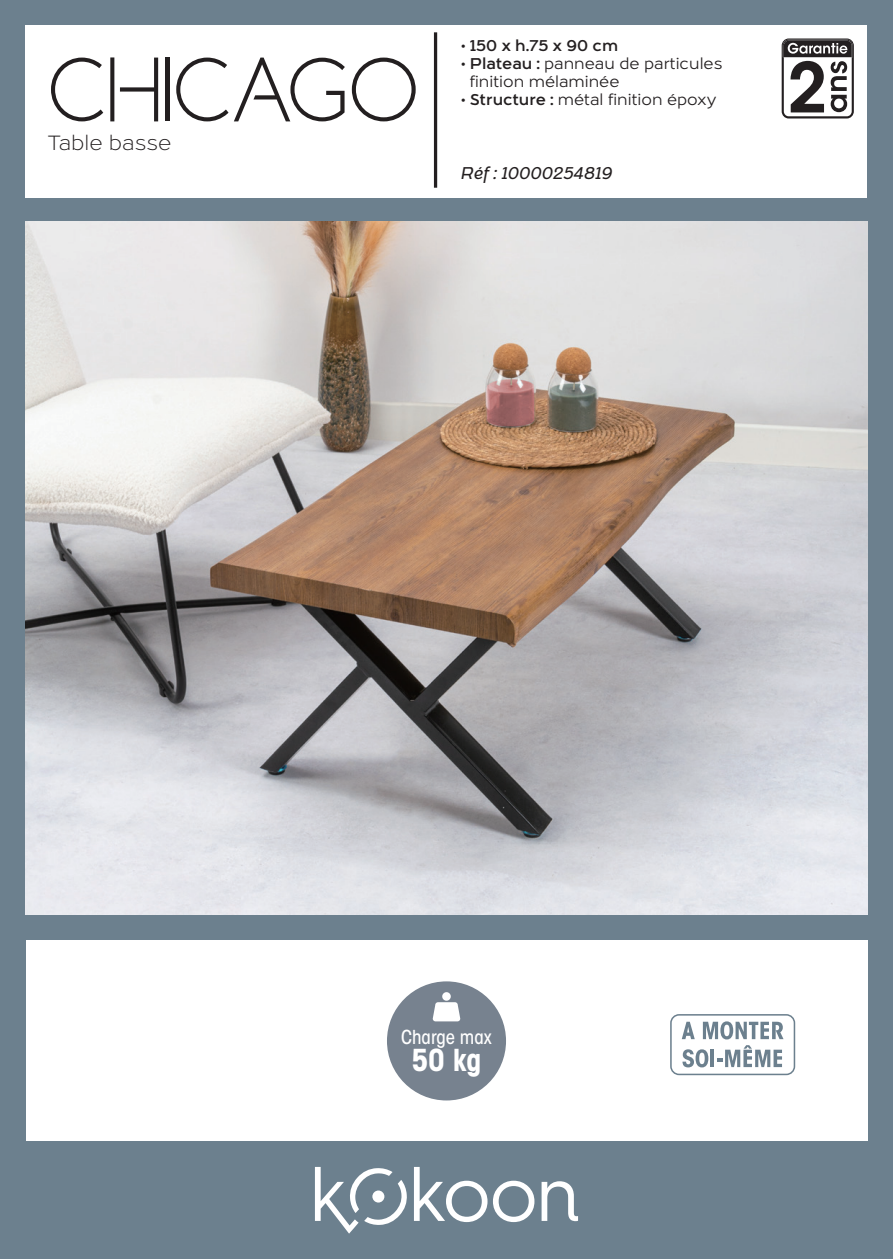
<style>
.page{position:relative;width:893px;height:1259px;background:#6c808e}
.page>*{position:absolute;margin:0;border:0;box-sizing:border-box;transform-origin:0 0}
.t1{font:87px "Basicaline";color:#231f20}
.t2{font:700 condensed 30px "ITC Avant Garde Std";color:#fff}
.t3{font:21.6px "Geo Deco";color:#231f20}
.t4{font:500 condensed 19.2px "ITC Avant Garde Std";color:#fff}
.t5{font:italic 500 18px "Geo Deco";color:#231f20}
.t6{font:16.5px/18px "Geo Deco";color:#231f20}
.t7{font:600 16.5px "Geo Deco";color:#231f20}
.s1{font-weight:400}
.s2{font-weight:600}
</style>
<div class="page">
<div style="left:26px;top:26px;width:841px;height:172px;background:#fff"></div>
<div style="left:26px;top:941px;width:841px;height:200px;background:#fff"></div>
<svg style="left:782px;top:38px;width:72px;height:80px"></svg>
<svg style="left:414px;top:1167px;width:73px;height:55px"></svg>
<svg style="left:493px;top:1180px;width:41px;height:42px"></svg>
<svg style="left:542px;top:1181px;width:36px;height:40px"></svg>
<svg style="left:315px;top:1167px;width:92px;height:66px"></svg>
<svg style="left:670px;top:1014px;width:125px;height:61px"></svg>
<hr style="left:434px;top:32px;width:3px;height:156px;background:#231f20">
<img style="left:26px;top:221px;width:841px;height:694px">
<div style="left:387px;top:981px;width:119px;height:119px;background:#77828f;border-radius:50%"></div>
<svg style="left:433px;top:1002px;width:27px;height:19px"></svg>
<div style="left:442px;top:992px;width:9px;height:8px;background:#fff;border-radius:50%"></div>
<h1 class="t1" style="left:48px;top:32px;width:373px">CHICAGO</h1>
<h3 class="t3" style="left:48px;top:129px;width:126px">Table basse</h3>
<p class="t7" style="left:461px;top:35px;width:158px"><span class="s1">•</span> 150 x h.75 x 90 cm</p>
<p class="t6" style="left:470px;top:55px;width:254px;text-indent:-8px">• <span class="s2">Plateau :</span> panneau de particules finition mélaminée</p>
<p class="t6" style="left:461px;top:91px;width:257px">• <span class="s2">Structure :</span> métal finition époxy</p>
<p class="t5" style="left:461px;top:161px;width:153px">Réf : 10000254819</p>
<p class="t4" style="left:401px;top:1025px;width:92px">Charge max</p>
<h2 class="t2" style="left:411px;top:1041px;width:72px">50 kg</h2>
</div>
